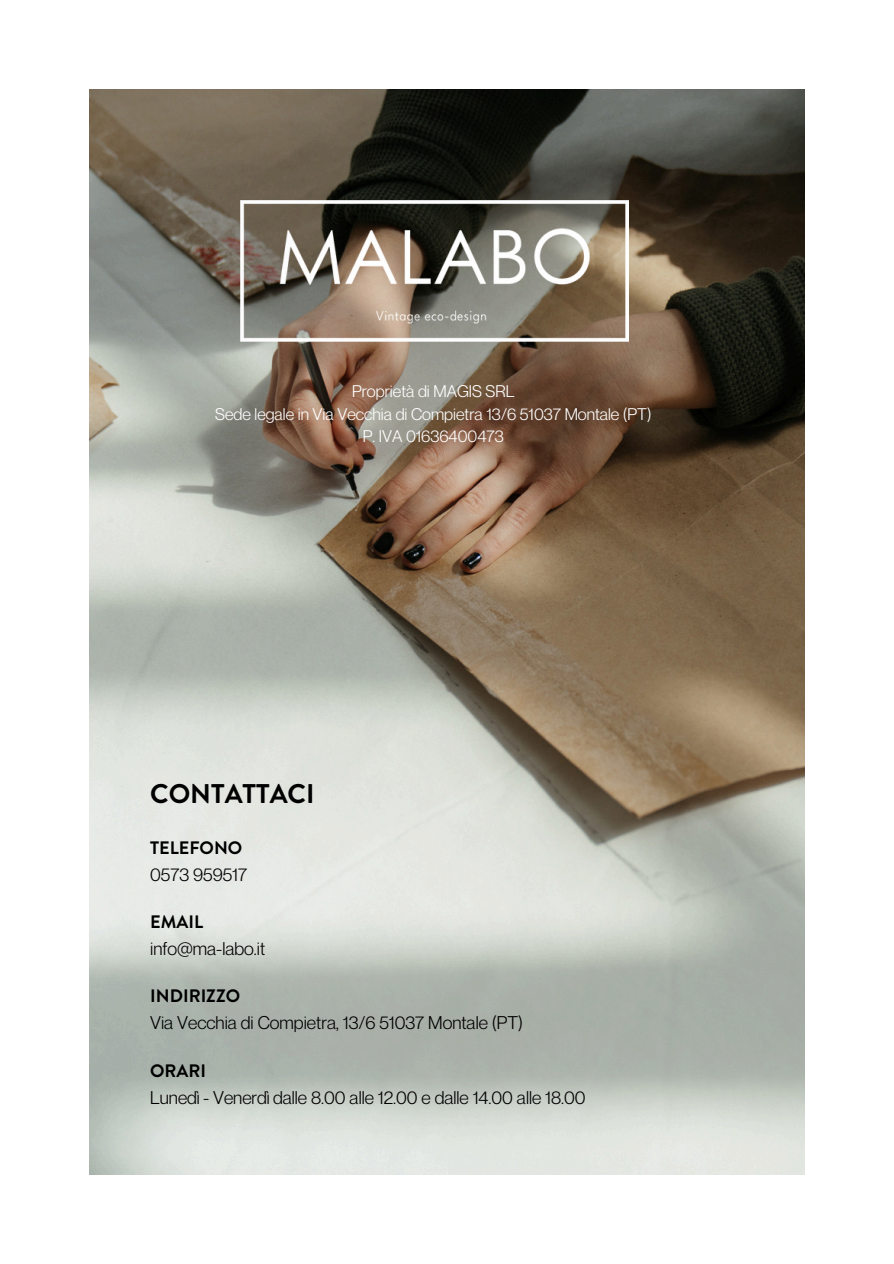
<style>
.page{position:relative;width:894px;height:1264px;background:#fff}
.page>*{position:absolute;margin:0;border:0;box-sizing:border-box;transform-origin:0 0}
.t1{font:700 27px "Hv D Trial Brandon Grotesque";color:#000}
.t2{font:18px "Neue Montreal";color:#000}
.t3{font:700 18px "Hv D Trial Brandon Grotesque";color:#000}
.t4{font:16.5px/22.5px "Neue Montreal";color:#fff;text-align:center}
</style>
<div class="page">
<img style="left:89px;top:89px;width:715px;height:1085px">
<img style="left:240px;top:200px;width:388px;height:141px">
<p class="t4" style="left:215px;top:380px;width:437px">Proprietà di MAGIS SRL<br>Sede legale in Via Vecchia di Compietra 13/6 51037 Montale (PT)<br>P. IVA 01636400473</p>
<h1 class="t1" style="left:150px;top:774px;width:166px">CONTATTACI</h1>
<p class="t3" style="left:150px;top:835px;width:94px">TELEFONO</p>
<p class="t2" style="left:150px;top:863px;width:98px">0573 959517</p>
<p class="t3" style="left:150px;top:909px;width:54px">EMAIL</p>
<p class="t2" style="left:150px;top:937px;width:117px">info@ma-labo.it</p>
<p class="t3" style="left:150px;top:983px;width:91px">INDIRIZZO</p>
<p class="t2" style="left:150px;top:1011px;width:374px">Via Vecchia di Compietra, 13/6 51037 Montale (PT)</p>
<p class="t3" style="left:150px;top:1057px;width:57px">ORARI</p>
<p class="t2" style="left:150px;top:1086px;width:437px">Lunedì - Venerdì dalle 8.00 alle 12.00 e dalle 14.00 alle 18.00</p>
</div>
